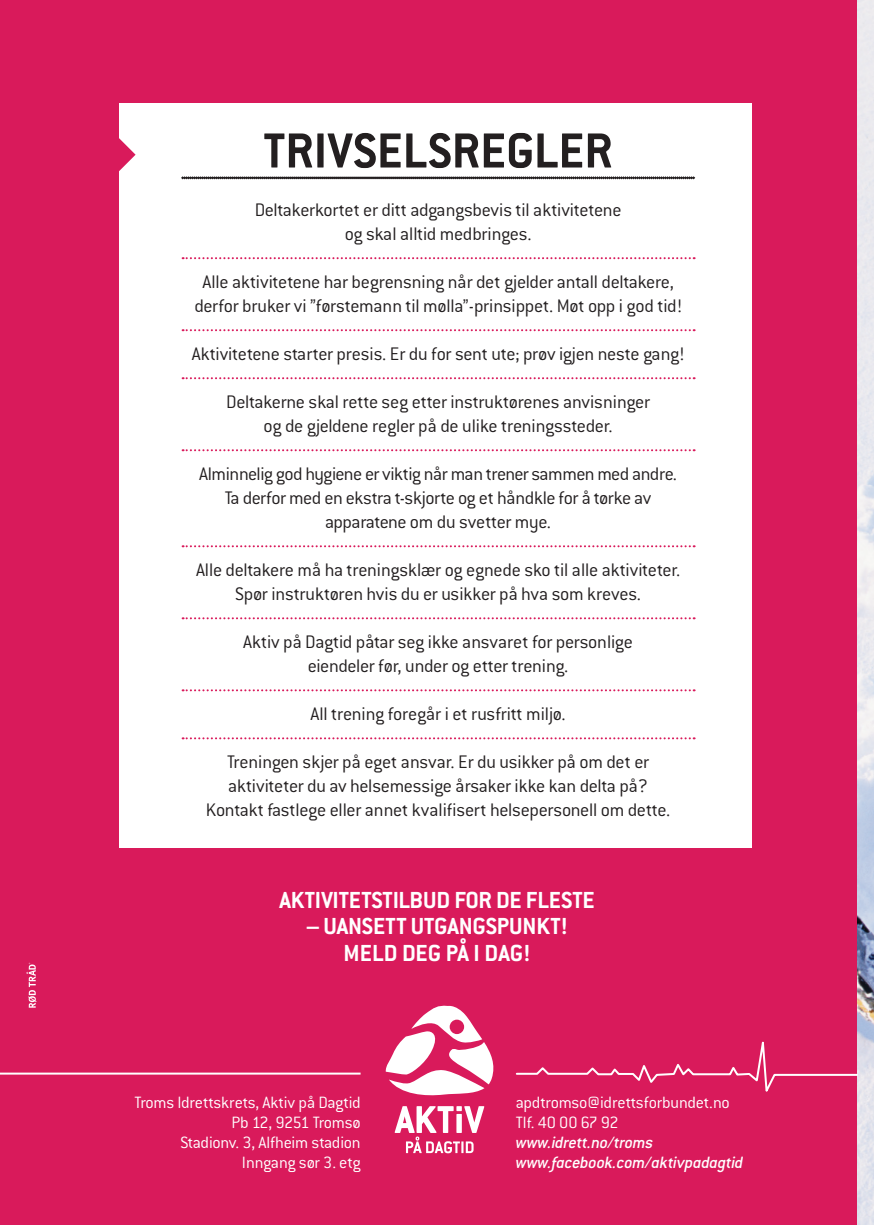
<style>
.page{position:relative;width:874px;height:1225px;background:#fff}
.page>*{position:absolute;margin:0;border:0;box-sizing:border-box;transform-origin:0 0}
.t1{font:700 54px "Conduit ITC";color:#231f20}
.t2{font:700 25.6px/26.4px "Conduit ITC";letter-spacing:-.005em;color:#fff;text-align:center}
.t3{font:300 20px/24px "Conduit ITC";letter-spacing:-.015em;color:#231f20;text-align:center}
.t4{font:300 18px/20px "Conduit ITC";letter-spacing:-.015em;color:#fff}
.t5{font:italic 500 18px/20px "Conduit ITC";letter-spacing:-.015em;color:#fff}
</style>
<div class="page">
<img style="left:856px;top:0;width:17px;height:1225px">
<div style="left:0;top:0;width:856px;height:1225px;background:#d91a5b"></div>
<div style="left:119px;top:103px;width:632px;height:744px;background:#fff"></div>
<svg style="left:515px;top:1025px;width:343px;height:73px"></svg>
<svg style="left:385px;top:1005px;width:108px;height:91px"></svg>
<svg style="left:394px;top:1106px;width:90px;height:47px"></svg>
<hr style="left:0;top:1072px;width:360px;height:2px;background:#fff">
<svg style="left:181px;top:177px;width:513px;height:2px"></svg>
<svg style="left:182px;top:257px;width:512px;height:2px"></svg>
<svg style="left:182px;top:329px;width:512px;height:2px"></svg>
<svg style="left:182px;top:377px;width:512px;height:2px"></svg>
<svg style="left:182px;top:449px;width:512px;height:2px"></svg>
<svg style="left:182px;top:545px;width:512px;height:2px"></svg>
<svg style="left:182px;top:617px;width:512px;height:2px"></svg>
<svg style="left:182px;top:689px;width:512px;height:2px"></svg>
<svg style="left:182px;top:737px;width:512px;height:2px"></svg>
<svg style="left:26px;top:962px;width:11px;height:45px"></svg>
<svg style="left:119px;top:138px;width:16px;height:33px"></svg>
<h1 class="t1" style="left:263px;top:119px;width:321px">TRIVSELSREGLER</h1>
<p class="t3" style="left:254px;top:197px;width:368px">Deltakerkortet er ditt adgangsbevis til aktivitetene og skal alltid medbringes.</p>
<p class="t3" style="left:194px;top:269px;width:489px">Alle aktivitetene har begrensning når det gjelder antall deltakere, derfor bruker vi ”førstemann til mølla”-prinsippet. Møt opp i god tid!</p>
<p class="t3" style="left:192px;top:341px;width:494px">Aktivitetene starter presis. Er du for sent ute; prøv igjen neste gang!</p>
<p class="t3" style="left:226px;top:389px;width:425px">Deltakerne skal rette seg etter instruktørenes anvisninger og de gjeldene regler på de ulike treningssteder.</p>
<p class="t3" style="left:199px;top:461px;width:479px">Alminnelig god hygiene er viktig når man trener sammen med andre.<br>Ta derfor med en ekstra t-skjorte og et håndkle for å tørke av apparatene om du svetter mye.</p>
<p class="t3" style="left:196px;top:557px;width:485px">Alle deltakere må ha treningsklær og egnede sko til alle aktiviteter.<br>Spør instruktøren hvis du er usikker på hva som kreves.</p>
<p class="t3" style="left:243px;top:629px;width:391px">Aktiv på Dagtid påtar seg ikke ansvaret for personlige eiendeler før, under og etter trening.</p>
<p class="t3" style="left:310px;top:701px;width:256px">All trening foregår i et rusfritt miljø.</p>
<p class="t3" style="left:206px;top:749px;width:465px">Treningen skjer på eget ansvar. Er du usikker på om det er aktiviteter du av helsemessige årsaker ikke kan delta på?<br>Kontakt fastlege eller annet kvalifisert helsepersonell om dette.</p>
<p class="t2" style="left:279px;top:886px;width:316px">AKTIVITETSTILBUD FOR DE FLESTE</p>
<p class="t2" style="left:306px;top:912px;width:263px">– UANSETT UTGANGSPUNKT!<br>MELD DEG PÅ I DAG!</p>
<p class="t4" style="left:134px;top:1092px;width:227px;text-align:right">Troms Idrettskrets, Aktiv på Dagtid<br>Pb 12, 9251 Tromsø<br>Stadionv. 3, Alfheim stadion<br>Inngang sør 3. etg</p>
<p class="t4" style="left:515px;top:1092px;width:215px">apdtromso@idrettsforbundet.no<br>Tlf. 40 00 67 92</p>
<p class="t5" style="left:515px;top:1132px;width:229px">www.idrett.no/troms www.facebook.com/aktivpadagtid</p>
</div>
